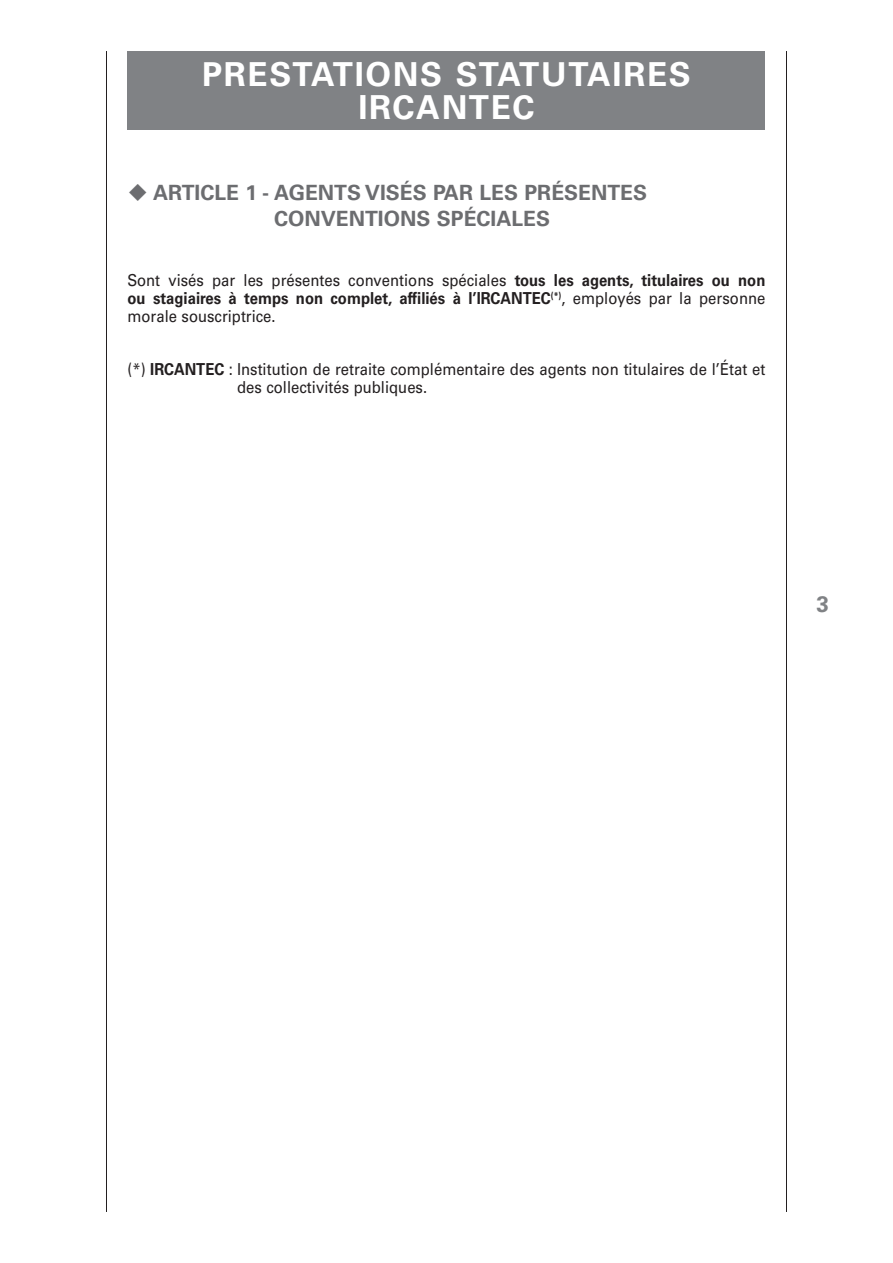
<style>
.page{position:relative;width:893px;height:1263px;background:#fff}
.page>*{position:absolute;margin:0;border:0;box-sizing:border-box;transform-origin:0 0}
.t1{font:700 33px/33px "Univers LT Std";letter-spacing:.05em;color:#fff;text-align:center}
.t2{font:700 22.5px "Univers LT Std";color:#808285}
.t3{font:700 21px/25.5px "Univers LT Std";color:#6c6d70}
.t4{font:16.5px/18px "Univers LT Std";color:#231f20;text-align:justify;scale:.9 1}
.s1{font-weight:700}
</style>
<div class="page">
<hr style="left:786px;top:51px;width:1px;height:1161px;background:#231f20">
<hr style="left:106px;top:51px;width:1px;height:1161px;background:#231f20">
<div style="left:128px;top:51px;width:637px;height:79px;background:#808285"></div>
<h1 class="t1" style="left:202px;top:58px;width:490px">PRESTATIONS STATUTAIRES<br>IRCANTEC</h1>
<p class="t3" style="left:274px;top:180px;width:374px;text-indent:-146px">◆ ARTICLE 1 - AGENTS VISÉS PAR LES PRÉSENTES<br>CONVENTIONS SPÉCIALES</p>
<p class="t4" style="left:128px;top:271px;width:710px">Sont visés par les présentes conventions spéciales <span class="s1">tous les agents, titulaires ou non ou stagiaires à temps non complet, affiliés à l’IRCANTEC</span><sup>(*)</sup>, employés par la personne morale souscriptrice.</p>
<p class="t4" style="left:237px;top:360px;width:589px;text-indent:-110px">(*) <span class="s1">IRCANTEC</span> : Institution de retraite complémentaire des agents non titulaires de l’État et des collectivités publiques.</p>
<h2 class="t2" style="left:817px;top:590px;width:14px">3</h2>
</div>
